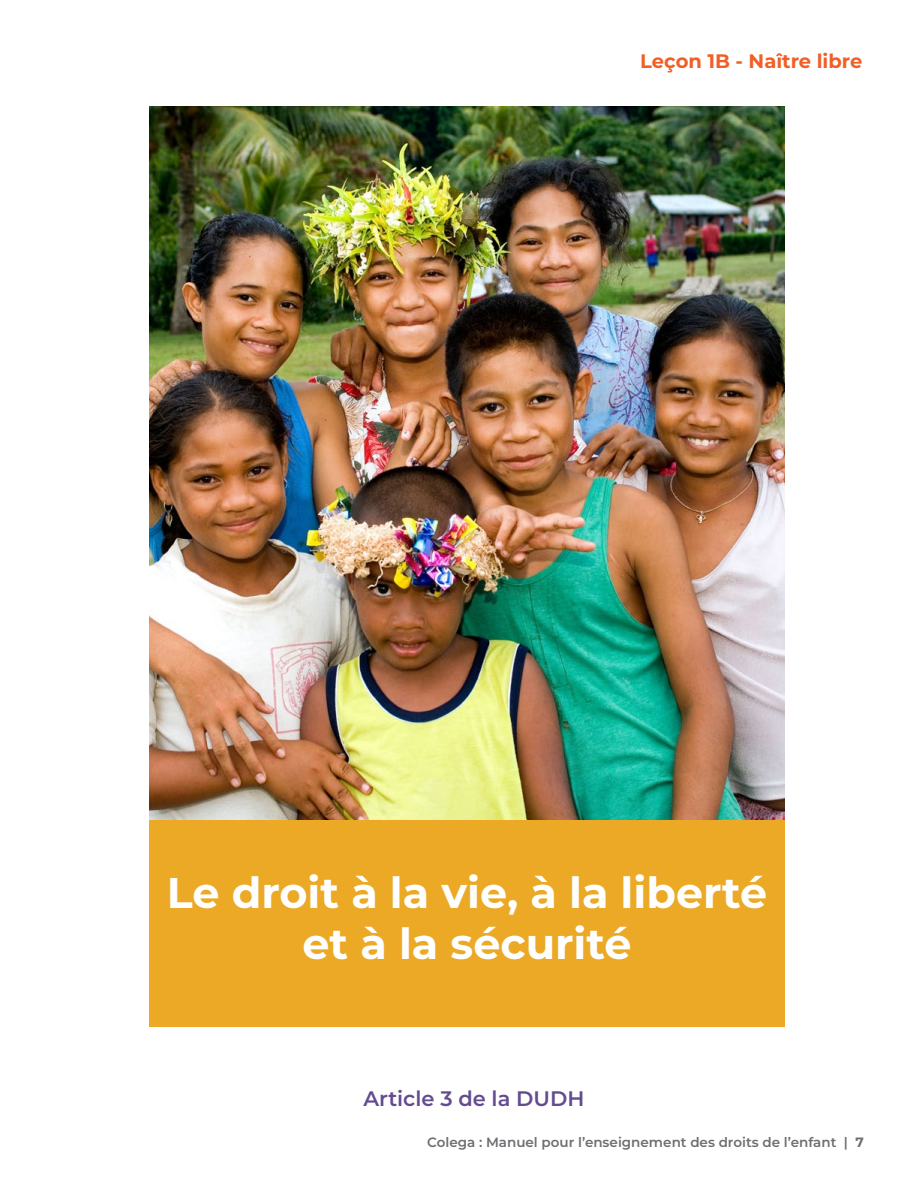
<style>
.page{position:relative;width:918px;height:1188px;background:#fff}
.page>*{position:absolute;margin:0;border:0;box-sizing:border-box;transform-origin:0 0}
.t1{font:700 42.9px/51.2px "Montserrat";color:#fff;text-align:center}
.t2{font:600 21px "Montserrat";color:#644b91}
.t3{font:700 19.5px "Montserrat";color:#f15f27}
.t4{font:600 13.5px "Montserrat";color:#6d6e71}
.s1{font-weight:700}
</style>
<div class="page">
<div style="left:149px;top:819px;width:636px;height:208px;background:#eba925"></div>
<img style="left:149px;top:107px;width:636px;height:712px">
<h3 class="t3" style="left:640px;top:47px;width:224px">Leçon 1B - Naître libre</h3>
<h1 class="t1" style="left:167px;top:865px;width:602px">Le droit à la vie, à la liberté et à la sécurité</h1>
<h2 class="t2" style="left:363px;top:1084px;width:223px">Article 3 de la DUDH</h2>
<p class="t4" style="left:427px;top:1133px;width:438px">Colega : Manuel pour l’enseignement des droits de l’enfant | <span class="s1">7</span></p>
</div>
